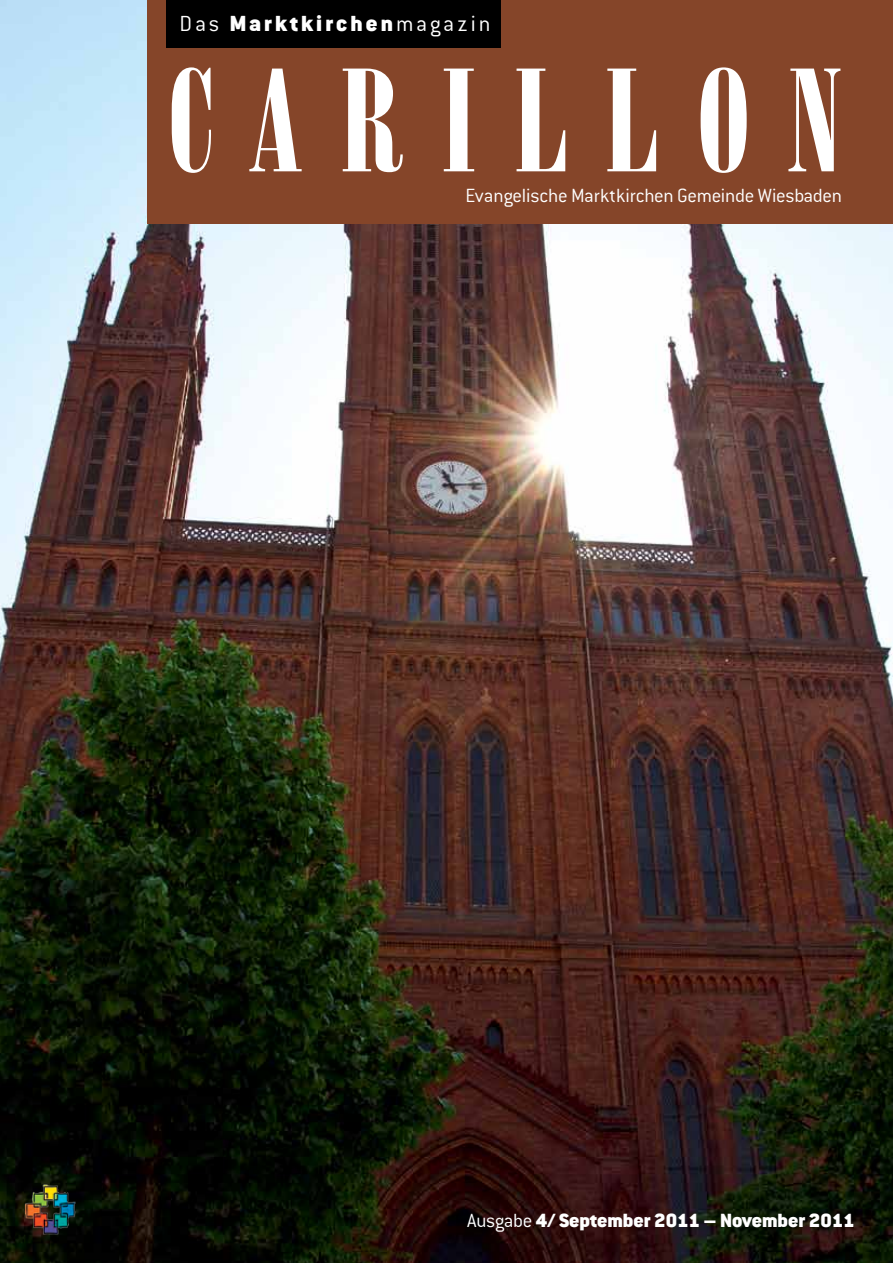
<style>
.page{position:relative;width:893px;height:1263px;background:#fff}
.page>*{position:absolute;margin:0;border:0;box-sizing:border-box;transform-origin:0 0}
.t1{font:900 24px "Conduit ITC Std";letter-spacing:.13em;color:#fff}
.t2{font:300 21px "Conduit ITC Std";letter-spacing:-.015em;color:#fff}
.t3{font:900 21px "Conduit ITC Std";color:#fff}
.s1{font-weight:300}
</style>
<div class="page">
<img style="left:0;top:0;width:893px;height:1263px">
<div style="left:148px;top:0;width:745px;height:223px;background:#854529"></div>
<svg style="left:172px;top:67px;width:668px;height:106px"></svg>
<div style="left:167px;top:0;width:334px;height:48px;background:#000"></div>
<img style="left:23px;top:1183px;width:54px;height:52px">
<p class="t1" style="left:180px;top:10px;width:313px"><span class="s1">Das</span> Marktkirchen<span class="s1">magazin</span></p>
<p class="t2" style="left:465px;top:183px;width:378px">Evangelische Marktkirchen Gemeinde Wiesbaden</p>
<p class="t3" style="left:467px;top:1209px;width:389px"><span class="s1">Ausgabe</span> 4/ September 2011 – November 2011</p>
</div>
